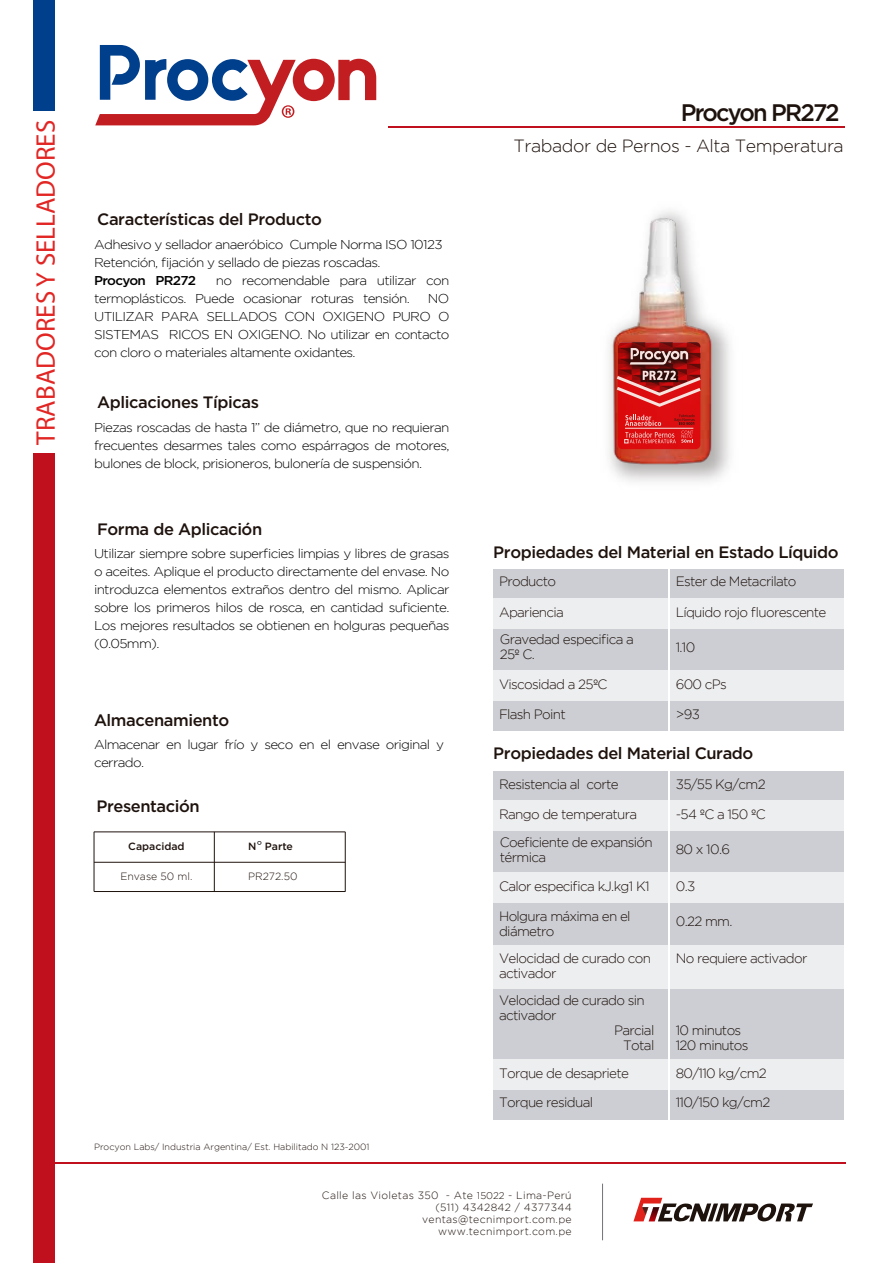
<style>
.page{position:relative;width:893px;height:1263px;background:#fff}
.page>*{position:absolute;margin:0;border:0;box-sizing:border-box;transform-origin:0 0}
.t1{font:27px "Myriad Pro";color:#e12624}
.t2{font:500 23.85px "Gotham";letter-spacing:-.075em;color:#1e120d}
.t3{font:300 17.7px "Gotham";letter-spacing:-.025em;color:#1e120d}
.t4{font:500 16.5px "Gotham";letter-spacing:-.025em;color:#1e120d}
.t5{font:300 13.5px/27.6px "Gotham";letter-spacing:-.05em;color:#1e120d}
.t6{font:300 12.9px/18px "Gotham";letter-spacing:-.05em;color:#020102;scale:1.05 1}
.t7{font:500 12.9px "Gotham";letter-spacing:-.05em;color:#020102;scale:1.05 1}
.t8{font:300 10.5px/12px "Gotham";letter-spacing:.03em;color:#1e120d;text-align:right}
.t9{font:500 10.5px "Gotham";color:#1e120d}
.t10{font:300 10.5px "Gotham";color:#1e120d}
.t11{font:300 9px "Gotham";color:#1e120d}
.s1{font-weight:300;font-size:12.9px;color:#020102}
.s2{font-size:9.75px}
</style>
<div class="page">
<svg style="left:633px;top:1198px;width:180px;height:24px"></svg>
<hr style="left:602px;top:1184px;width:1px;height:56px;background:#727277">
<hr style="left:94px;top:832px;width:251px;height:1px;background:#1e120d">
<hr style="left:94px;top:862px;width:251px;height:1px;background:#1e120d">
<hr style="left:94px;top:891px;width:251px;height:1px;background:#1e120d">
<hr style="left:214px;top:832px;width:1px;height:59px;background:#1e120d">
<hr style="left:345px;top:832px;width:1px;height:59px;background:#1e120d">
<hr style="left:94px;top:832px;width:1px;height:59px;background:#1e120d">
<hr style="left:41px;top:1162px;width:805px;height:2px;background:#c00f1d">
<hr style="left:389px;top:126px;width:456px;height:1px;background:#c00f1d">
<div style="left:34px;top:453px;width:21px;height:809px;background:#c00f1d"></div>
<div style="left:34px;top:0;width:21px;height:110px;background:#003f8b"></div>
<svg style="left:95px;top:45px;width:281px;height:80px"></svg>
<img style="left:605px;top:214px;width:117px;height:255px">
<div style="left:618px;top:342px;width:82px;height:107px;background:#dc0c0e;border-radius:5px"></div>
<img style="left:605px;top:292px;width:129px;height:129px">
<svg style="left:613px;top:342px;width:91px;height:66px"></svg>
<svg style="left:624px;top:414px;width:71px;height:29px"></svg>
<div style="left:493px;top:569px;width:175px;height:30px;background:#ccced3"></div>
<div style="left:493px;top:628px;width:175px;height:43px;background:#ccced3"></div>
<div style="left:493px;top:598px;width:175px;height:30px;background:#edeef0"></div>
<div style="left:493px;top:701px;width:175px;height:30px;background:#ccced3"></div>
<div style="left:493px;top:671px;width:175px;height:30px;background:#edeef0"></div>
<div style="left:670px;top:569px;width:174px;height:30px;background:#ccced3"></div>
<div style="left:670px;top:628px;width:174px;height:43px;background:#ccced3"></div>
<div style="left:670px;top:598px;width:174px;height:30px;background:#edeef0"></div>
<div style="left:670px;top:701px;width:174px;height:30px;background:#ccced3"></div>
<div style="left:670px;top:671px;width:174px;height:30px;background:#edeef0"></div>
<div style="left:493px;top:903px;width:175px;height:42px;background:#ccced3"></div>
<div style="left:670px;top:903px;width:174px;height:42px;background:#ccced3"></div>
<div style="left:493px;top:771px;width:175px;height:30px;background:#ccced3"></div>
<div style="left:493px;top:831px;width:175px;height:42px;background:#ccced3"></div>
<div style="left:493px;top:800px;width:175px;height:31px;background:#edeef0"></div>
<div style="left:493px;top:873px;width:175px;height:30px;background:#edeef0"></div>
<div style="left:670px;top:771px;width:174px;height:30px;background:#ccced3"></div>
<div style="left:670px;top:831px;width:174px;height:42px;background:#ccced3"></div>
<div style="left:670px;top:800px;width:174px;height:31px;background:#edeef0"></div>
<div style="left:670px;top:873px;width:174px;height:30px;background:#edeef0"></div>
<div style="left:493px;top:1089px;width:175px;height:30px;background:#ccced3"></div>
<div style="left:493px;top:1059px;width:175px;height:30px;background:#edeef0"></div>
<div style="left:670px;top:1089px;width:174px;height:30px;background:#ccced3"></div>
<div style="left:670px;top:1059px;width:174px;height:30px;background:#edeef0"></div>
<div style="left:493px;top:989px;width:175px;height:70px;background:#ccced3"></div>
<div style="left:493px;top:945px;width:175px;height:43px;background:#edeef0"></div>
<div style="left:670px;top:989px;width:174px;height:70px;background:#ccced3"></div>
<div style="left:670px;top:945px;width:174px;height:43px;background:#edeef0"></div>
<h1 class="t1" style="left:29px;top:445px;width:326px;rotate:-90deg">TRABADORES Y SELLADORES</h1>
<h2 class="t2" style="left:681px;top:99px;width:160px">Procyon PR272</h2>
<p class="t4" style="left:97px;top:210px;width:226px">Características del Producto</p>
<p class="t6" style="left:94px;top:235px;width:333px">Adhesivo y sellador anaeróbico Cumple Norma ISO 10123<br>Retención, fijación y sellado de piezas roscadas.</p>
<p class="t7" style="left:94px;top:273px;width:99px">Procyon PR272</p>
<p class="t6" style="left:94px;top:271px;width:340px;text-indent:122px">no recomendable para utilizar con termoplásticos. Puede ocasionar roturas tensión.</p>
<p class="t6" style="left:94px;top:289px;width:340px;text-align:justify;text-indent:334px">NO UTILIZAR PARA SELLADOS CON OXIGENO PURO O SISTEMAS RICOS EN OXIGENO. No utilizar en contacto con cloro o materiales altamente oxidantes.</p>
<p class="t4" style="left:97px;top:393px;width:163px">Aplicaciones Típicas</p>
<p class="t6" style="left:94px;top:418px;width:340px;text-align:justify">Piezas roscadas de hasta 1” de diámetro, que no requieran frecuentes desarmes tales como espárragos de motores, bulones de block, prisioneros, bulonería de suspensión.</p>
<p class="t4" style="left:97px;top:520px;width:167px">Forma de Aplicación</p>
<p class="t6" style="left:94px;top:545px;width:340px;text-align:justify">Utilizar siempre sobre superficies limpias y libres de grasas o aceites. Aplique el producto directamente del envase. No introduzca elementos extraños dentro del mismo. Aplicar sobre los primeros hilos de rosca, en cantidad suficiente.<br>Los mejores resultados se obtienen en holguras pequeñas (0.05mm).</p>
<p class="t4" style="left:94px;top:711px;width:137px">Almacenamiento</p>
<p class="t6" style="left:94px;top:735px;width:335px">Almacenar en lugar frío y seco en el envase original y cerrado.</p>
<p class="t4" style="left:96px;top:797px;width:105px">Presentación</p>
<p class="t9" style="left:128px;top:840px;width:58px">Capacidad</p>
<p class="t9" style="left:248px;top:840px;width:46px">N<span class="s1">°</span> Parte</p>
<p class="t10" style="left:120px;top:870px;width:74px">Envase 50 ml.</p>
<p class="t8" style="left:248px;top:870px;width:51px">PR272.50</p>
<h3 class="t3" style="left:513px;top:136px;width:332px">Trabador de Pernos - Alta Temperatura</h3>
<p class="t4" style="left:493px;top:543px;width:347px">Propiedades del Material en Estado Líquido</p>
<p class="t5" style="left:499px;top:568px;width:59px">Producto</p>
<p class="t5" style="left:499px;top:598px;width:137px">Apariencia<br>Gravedad especifica a</p>
<p class="t5" style="left:499px;top:640px;width:110px;line-height:29.7px">25º C.<br>Viscosidad a 25ºC</p>
<p class="t5" style="left:499px;top:700px;width:68px">Flash Point</p>
<p class="t5" style="left:676px;top:568px;width:122px">Ester de Metacrilato</p>
<p class="t5" style="left:676px;top:598px;width:152px">Líquido rojo fluorescente</p>
<p class="t5" style="left:676px;top:633px;width:21px">1.10</p>
<p class="t5" style="left:676px;top:670px;width:53px">600 cPs</p>
<p class="t5" style="left:676px;top:700px;width:26px">&gt;93</p>
<p class="t4" style="left:493px;top:744px;width:262px">Propiedades del Material Curado</p>
<p class="t5" style="left:499px;top:770px;width:121px">Resistencia al corte</p>
<p class="t5" style="left:499px;top:800px;width:155px">Rango de temperatura<br>Coeficiente de expansión</p>
<p class="t5" style="left:499px;top:842px;width:152px;line-height:29.5px">térmica<br>Calor especifica kJ.kg1 K1<br>Holgura máxima en el</p>
<p class="t5" style="left:499px;top:917px;width:57px">diámetro</p>
<p class="t5" style="left:499px;top:950px;width:154px;line-height:15px">Velocidad de curado con activador</p>
<p class="t5" style="left:499px;top:986px;width:147px">Velocidad de curado sin</p>
<p class="t5" style="left:499px;top:1001px;width:59px">activador</p>
<p class="t5" style="left:614px;top:1016px;width:42px">Parcial</p>
<p class="t5" style="left:623px;top:1031px;width:33px">Total</p>
<p class="t5" style="left:499px;top:1059px;width:132px">Torque de desapriete</p>
<p class="t5" style="left:499px;top:1088px;width:96px">Torque residual</p>
<p class="t5" style="left:676px;top:770px;width:91px">35/55 Kg/cm2</p>
<p class="t5" style="left:676px;top:800px;width:91px">-54 ºC a 150 ºC</p>
<p class="t5" style="left:676px;top:835px;width:56px">80 x 10.6</p>
<p class="t5" style="left:676px;top:872px;width:21px">0.3</p>
<p class="t5" style="left:676px;top:908px;width:58px">0.22 mm.</p>
<p class="t5" style="left:676px;top:944px;width:133px">No requiere activador</p>
<p class="t5" style="left:676px;top:1022px;width:74px;line-height:15px">10 minutos<br>120 minutos</p>
<p class="t5" style="left:676px;top:1059px;width:93px">80/110 kg/cm2</p>
<p class="t5" style="left:676px;top:1088px;width:96px">110/150 kg/cm2</p>
<p class="t11" style="left:94px;top:1142px;width:277px">Procyon Labs/ Industria Argentina/ Est. Habilitado N 123-2001</p>
<p class="t8" style="left:322px;top:1189px;width:251px">Calle las Violetas 350 - Ate <span class="s2">15022</span> - Lima-Perú (511) 4342842 / 4377344 ventas@tecnimport.com.pe www.tecnimport.com.pe</p>
</div>
